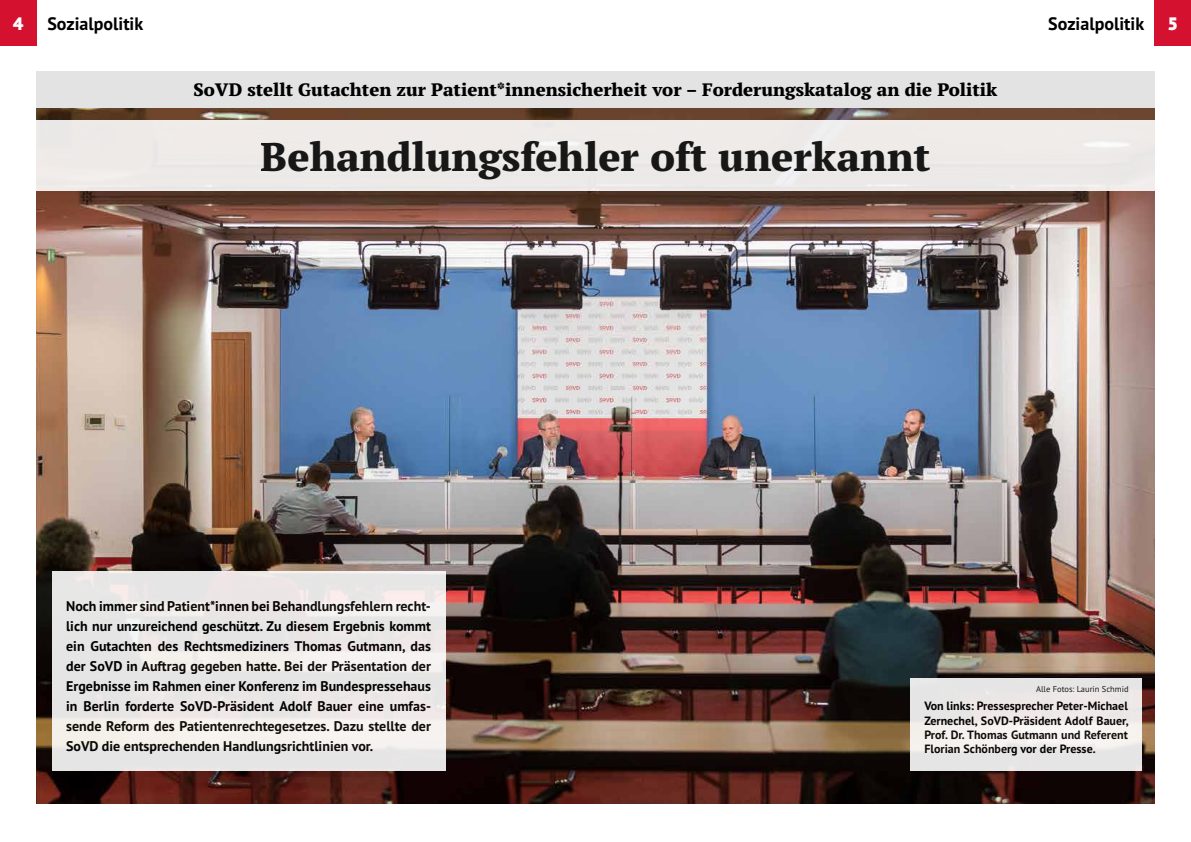
<style>
.page{position:relative;width:1191px;height:842px;background:#fff}
.page>*{position:absolute;margin:0;border:0;box-sizing:border-box;transform-origin:0 0}
.t1{font:800 40px "PT Serif Pro";color:#000}
.t2{font:800 18px "PT Serif Pro";color:#000}
.t3{font:700 18px "PT Sans Pro";color:#000}
.t4{font:900 18px "PT Sans Pro";color:#fff}
.t5{font:700 14px/20px "PT Sans Pro";color:#000;text-align:justify}
.t6{font:700 12px/14.4px "PT Sans Pro";color:#000;text-align:justify}
.t7{font:8.5px "PT Sans Pro";color:#000}
</style>
<div class="page">
<div style="left:0;top:0;width:36px;height:45px;background:#d51130"></div>
<div style="left:1155px;top:0;width:36px;height:45px;background:#d51130"></div>
<img style="left:36px;top:108px;width:1119px;height:696px">
<div style="left:36px;top:71px;width:1119px;height:37px;background:#e3e3e3"></div>
<div style="left:28px;top:121px;width:1135px;height:70px;background:#eeeae8"></div>
<div style="left:910px;top:678px;width:232px;height:93px;background:linear-gradient(to right,#ebe9e8,#eeeae9)"></div>
<div style="left:52px;top:571px;width:393px;height:199px;background:linear-gradient(to right,#e9e7e6,#efebea)"></div>
<p class="t4" style="left:12px;top:11px;width:13px">4</p>
<p class="t3" style="left:47px;top:11px;width:97px">Sozialpolitik</p>
<p class="t3" style="left:1048px;top:11px;width:97px">Sozialpolitik</p>
<p class="t4" style="left:1167px;top:11px;width:13px">5</p>
<p class="t2" style="left:194px;top:78px;width:805px">SoVD stellt Gutachten zur Patient*innensicherheit vor – Forderungskatalog an die Politik</p>
<h1 class="t1" style="left:261px;top:130px;width:671px">Behandlungsfehler oft unerkannt</h1>
<p class="t5" style="left:66px;top:596px;width:366px">Noch immer sind Patient*innen bei Behandlungsfehlern recht&shy;lich nur unzureichend geschützt. Zu diesem Ergebnis kommt ein Gutachten des Rechtsmediziners Thomas Gutmann, das der SoVD in Auftrag gegeben hatte. Bei der Präsentation der Ergebnisse im Rahmen einer Konferenz im Bundespressehaus in Berlin forderte SoVD-Präsident Adolf Bauer eine umfas&shy;sende Reform des Patientenrechtegesetzes. Dazu stellte der SoVD die entsprechenden Handlungsrichtlinien vor.</p>
<p class="t7" style="left:1036px;top:683px;width:94px">Alle Fotos: Laurin Schmid</p>
<p class="t6" style="left:924px;top:698px;width:206px">Von links: Pressesprecher Peter-Michael Zernechel, SoVD-Präsident Adolf Bauer, Prof. Dr. Thomas Gutmann und Referent Florian Schönberg vor der Presse.</p>
</div>
